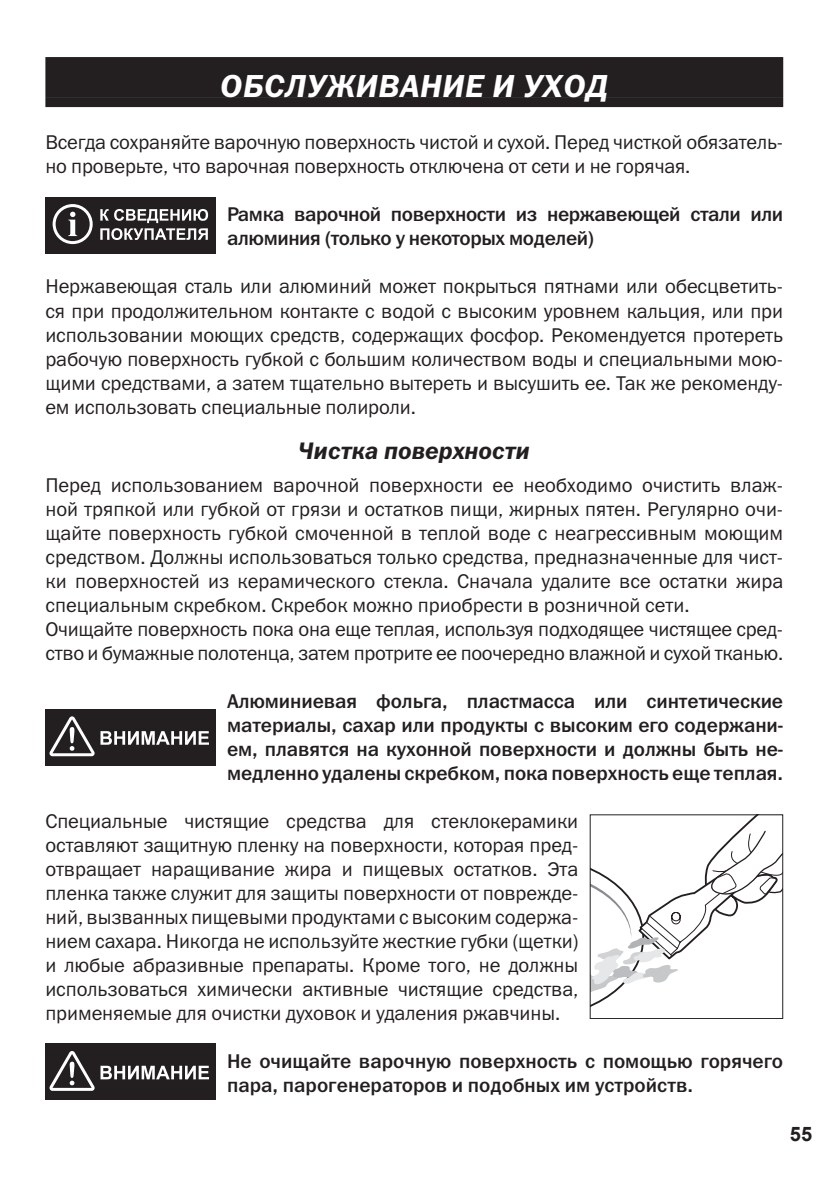
<style>
.page{position:relative;width:840px;height:1191px;background:#fff}
.page>*{position:absolute;margin:0;border:0;box-sizing:border-box;transform-origin:0 0}
.Zag_1{font:italic 32px "Franklin Gothic Demi C";letter-spacing:.02em;color:#fff}
.Zag_2{font:italic 24px "Franklin Gothic Demi C";color:#231f20}
.Main_text{font:20px/24px "Franklin Gothic Book C";letter-spacing:-.01em;color:#231f20;text-align:justify}
.Main_text-2{font:20px/24px "Franklin Gothic Medium C";letter-spacing:-.005em;color:#231f20}
.t1{font:700 20px "Arial";color:#231f20}
</style>
<div class="page">
<div style="left:45px;top:57px;width:737px;height:40px;background:#231f20"></div>
<div style="left:45px;top:97px;width:737px;height:10px;background:#231f20"></div>
<svg style="left:591px;top:816px;width:189px;height:191px"></svg>
<div style="left:45px;top:197px;width:170px;height:56px;background:#231f20"></div>
<svg style="left:100px;top:209px;width:108px;height:31px"></svg>
<svg style="left:53px;top:204px;width:40px;height:40px"></svg>
<div style="left:45px;top:709px;width:170px;height:56px;background:#231f20"></div>
<svg style="left:49px;top:716px;width:160px;height:40px"></svg>
<div style="left:45px;top:1043px;width:170px;height:57px;background:#231f20"></div>
<svg style="left:49px;top:1051px;width:160px;height:39px"></svg>
<p class="Zag_1" style="left:220px;top:68px;width:389px">ОБСЛУЖИВАНИЕ И УХОД</p>
<p class="Main_text" style="left:45px;top:130px;width:739px">Всегда сохраняйте варочную поверхность чистой и сухой. Перед чисткой обязатель&shy;но проверьте, что варочная поверхность отключена от сети и не горячая.</p>
<p class="Main_text-2" style="left:227px;top:202px;width:557px">Рамка варочной поверхности из нержавеющей стали или алюминия (только у некоторых моделей)</p>
<p class="Main_text" style="left:45px;top:274px;width:739px">Нержавеющая сталь или алюминий может покрыться пятнами или обесцветить&shy;ся при продолжительном контакте с водой с высоким уровнем кальция, или при использовании моющих средств, содержащих фосфор. Рекомендуется протереть рабочую поверхность губкой с большим количеством воды и специальными мою&shy;щими средствами, а затем тщательно вытереть и высушить ее. Так же рекоменду&shy;ем использовать специальные полироли.</p>
<p class="Zag_2" style="left:298px;top:437px;width:233px">Чистка поверхности</p>
<p class="Main_text" style="left:45px;top:473px;width:739px">Перед использованием варочной поверхности ее необходимо очистить влаж&shy;ной тряпкой или губкой от грязи и остатков пищи, жирных пятен. Регулярно очи&shy;щайте поверхность губкой смоченной в теплой воде с неагрессивным моющим средством. Должны использоваться только средства, предназначенные для чист&shy;ки поверхностей из керамического стекла. Сначала удалите все остатки жира специальным скребком. Скребок можно приобрести в розничной сети.</p>
<p class="Main_text" style="left:45px;top:617px;width:739px">Очищайте поверхность пока она еще теплая, используя подходящее чистящее сред&shy;ство и бумажные полотенца, затем протрите ее поочередно влажной и сухой тканью.</p>
<p class="Main_text-2" style="left:227px;top:689px;width:557px;text-align:justify">Алюминиевая фольга, пластмасса или синтетические материалы, сахар или продукты с высоким его содержани&shy;ем, плавятся на кухонной поверхности и должны быть не&shy;медленно удалены скребком, пока поверхность еще теплая.</p>
<p class="Main_text" style="left:45px;top:809px;width:534px">Специальные чистящие средства для стеклокерамики оставляют защитную пленку на поверхности, которая пред&shy;отвращает наращивание жира и пищевых остатков. Эта пленка также служит для защиты поверхности от поврежде&shy;ний, вызванных пищевыми продуктами с высоким содержа&shy;нием сахара. Никогда не используйте жесткие губки (щетки) и любые абразивные препараты. Кроме того, не должны использоваться химически активные чистящие средства, применяемые для очистки духовок и удаления ржавчины.</p>
<p class="Main_text-2" style="left:227px;top:1049px;width:557px">Не очищайте варочную поверхность с помощью горячего пара, парогенераторов и подобных им устройств.</p>
<p class="t1" style="left:789px;top:1121px;width:24px">55</p>
</div>
